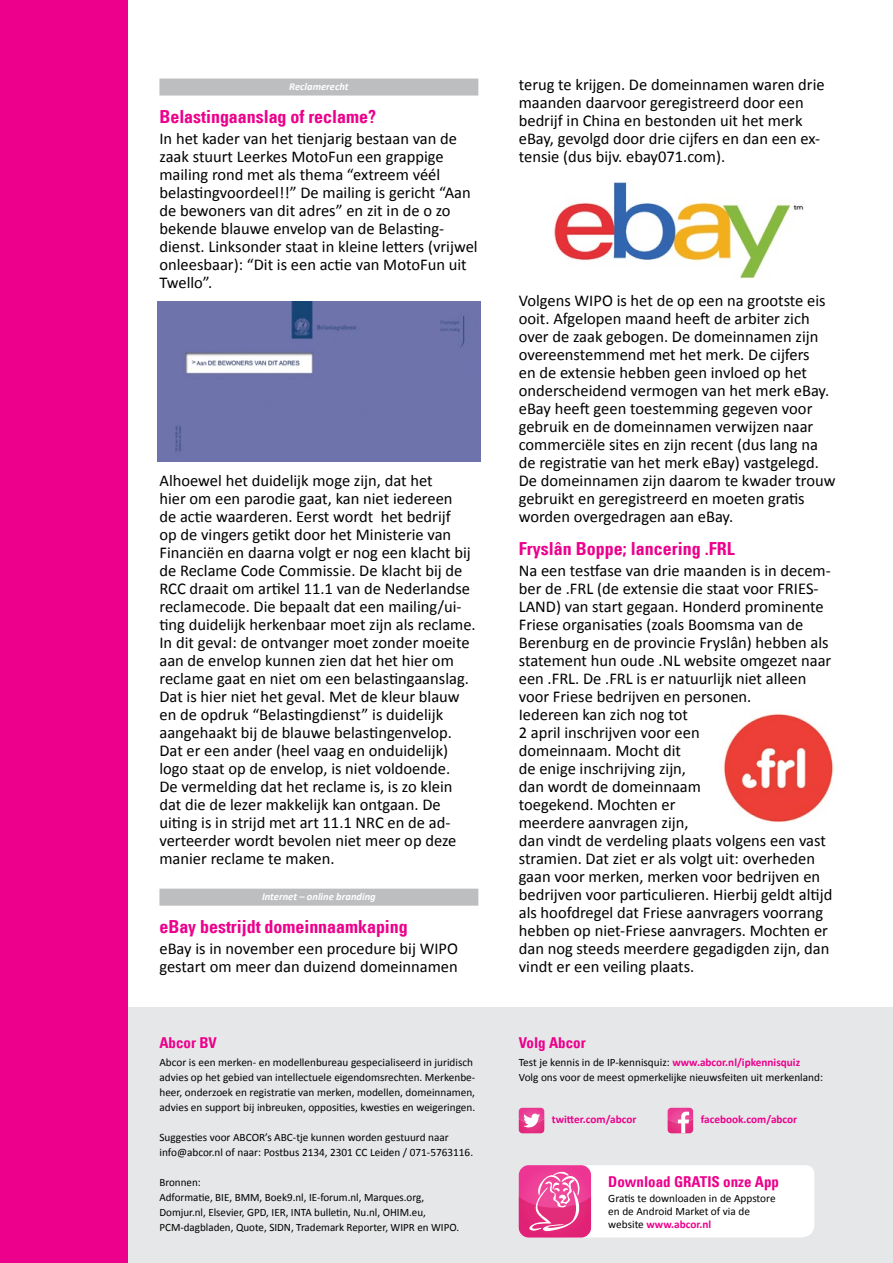
<style>
.page{position:relative;width:893px;height:1263px;background:#fff}
.page>*{position:absolute;margin:0;border:0;box-sizing:border-box;transform-origin:0 0}
.t1{font:700 condensed 18px "Univers LT";letter-spacing:-.005em;color:#ec008c}
.t2{font:16.5px/18px "Calibri";color:#000}
.t3{font:700 condensed 15px "Univers LT";color:#ec008c}
.t4{font:11.25px/15px "Calibri";color:#000}
.t5{font:700 11.25px "Calibri";color:#ec008c}
.t6{font:italic 700 10.5px "Calibri";color:#fff}
.s1{font-weight:700;color:#ec008c}
</style>
<div class="page">
<div style="left:128px;top:1008px;width:765px;height:255px;background:#e6e7e8"></div>
<div style="left:159px;top:79px;width:319px;height:17px;background:#bcbec0"></div>
<div style="left:159px;top:889px;width:319px;height:17px;background:#bcbec0"></div>
<div style="left:0;top:0;width:128px;height:1263px;background:#ec008c"></div>
<svg style="left:519px;top:1165px;width:295px;height:72px;background:#f9d2e4"></svg>
<svg style="left:519px;top:1108px;width:25px;height:25px"></svg>
<svg style="left:668px;top:1108px;width:25px;height:25px"></svg>
<img style="left:158px;top:301px;width:322px;height:161px">
<img style="left:554px;top:182px;width:250px;height:97px">
<img style="left:723px;top:713px;width:110px;height:109px">
<p class="t6" style="left:289px;top:80px;width:61px">Reclamerecht</p>
<p class="t1" style="left:159px;top:106px;width:218px">Belastingaanslag of reclame?</p>
<p class="t2" style="left:159px;top:130px;width:320px">In het kader van het tienjarig bestaan van de zaak stuurt Leerkes MotoFun een grappige mailing rond met als thema “extreem véél belastingvoordeel!!” De mailing is gericht “Aan de bewoners van dit adres” en zit in de o zo bekende blauwe envelop van de Belasting&shy;dienst. Linksonder staat in kleine letters (vrijwel onleesbaar): “Dit is een actie van MotoFun uit Twello”.</p>
<p class="t2" style="left:159px;top:472px;width:318px">Alhoewel het duidelijk moge zijn, dat het<br>hier om een parodie gaat, kan niet iedereen<br>de actie waarderen. Eerst wordt het bedrijf<br>op de vingers getikt door het Ministerie van Financiën en daarna volgt er nog een klacht bij de Reclame Code Commissie. De klacht bij de RCC draait om artikel 11.1 van de Nederlandse reclamecode. Die bepaalt dat een mailing/ui&shy;ting duidelijk herkenbaar moet zijn als reclame.<br>In dit geval: de ontvanger moet zonder moeite aan de envelop kunnen zien dat het hier om reclame gaat en niet om een belastingaanslag.<br>Dat is hier niet het geval. Met de kleur blauw en de opdruk “Belastingdienst” is duidelijk aangehaakt bij de blauwe belastingenvelop.<br>Dat er een ander (heel vaag en onduidelijk) logo staat op de envelop, is niet voldoende.<br>De vermelding dat het reclame is, is zo klein dat die de lezer makkelijk kan ontgaan. De uiting is in strijd met art 11.1 NRC en de ad&shy;verteerder wordt bevolen niet meer op deze manier reclame te maken.</p>
<p class="t6" style="left:262px;top:890px;width:115px">Internet – online branding</p>
<p class="t1" style="left:159px;top:916px;width:250px">eBay bestrijdt domeinnaamkaping</p>
<p class="t2" style="left:159px;top:940px;width:300px">eBay is in november een procedure bij WIPO gestart om meer dan duizend domeinnamen</p>
<p class="t3" style="left:159px;top:1034px;width:59px">Abcor BV</p>
<p class="t4" style="left:159px;top:1055px;width:317px">Abcor is een merken- en modellenbureau gespecialiseerd in juridisch advies op het gebied van intellectuele eigendomsrechten. Merkenbe&shy;heer, onderzoek en registratie van merken, modellen, domeinnamen, advies en support bij inbreuken, opposities, kwesties en weigeringen.</p>
<p class="t4" style="left:159px;top:1130px;width:315px">Suggesties voor ABCOR’s ABC-tje kunnen worden gestuurd naar info@abcor.nl of naar: Postbus 2134, 2301 CC Leiden / 071-5763116.</p>
<p class="t4" style="left:159px;top:1175px;width:301px">Bronnen:<br>Adformatie, BIE, BMM, Boek9.nl, IE-forum.nl, Marques.org, Domjur.nl, Elsevier, GPD, IER, INTA bulletin, Nu.nl, OHIM.eu, PCM-dagbladen, Quote, SIDN, Trademark Reporter, WIPR en WIPO.</p>
<p class="t2" style="left:519px;top:76px;width:307px">terug te krijgen. De domeinnamen waren drie maanden daarvoor geregistreerd door een bedrijf in China en bestonden uit het merk eBay, gevolgd door drie cijfers en dan een ex&shy;tensie (dus bijv. ebay071.com).</p>
<p class="t2" style="left:519px;top:292px;width:318px">Volgens WIPO is het de op een na grootste eis ooit. Afgelopen maand heeft de arbiter zich over de zaak gebogen. De domeinnamen zijn overeenstemmend met het merk. De cijfers<br>en de extensie hebben geen invloed op het onderscheidend vermogen van het merk eBay. eBay heeft geen toestemming gegeven voor gebruik en de domeinnamen verwijzen naar commerciële sites en zijn recent (dus lang na de registratie van het merk eBay) vastgelegd.<br>De domeinnamen zijn daarom te kwader trouw gebruikt en geregistreerd en moeten gratis worden overgedragen aan eBay.</p>
<p class="t1" style="left:519px;top:538px;width:217px">Fryslân Boppe; lancering .FRL</p>
<p class="t2" style="left:519px;top:562px;width:315px">Na een testfase van drie maanden is in decem&shy;ber de .FRL (de extensie die staat voor FRIES-LAND) van start gegaan. Honderd prominente Friese organisaties (zoals Boomsma van de Berenburg en de provincie Fryslân) hebben als statement hun oude .NL website omgezet naar een .FRL. De .FRL is er natuurlijk niet alleen voor Friese bedrijven en personen.<br>Iedereen kan zich nog tot<br>2 april inschrijven voor een<br>domeinnaam. Mocht dit<br>de enige inschrijving zijn,<br>dan wordt de domeinnaam<br>toegekend. Mochten er<br>meerdere aanvragen zijn,<br>dan vindt de verdeling plaats volgens een vast stramien. Dat ziet er als volgt uit: overheden gaan voor merken, merken voor bedrijven en bedrijven voor particulieren. Hierbij geldt altijd als hoofdregel dat Friese aanvragers voorrang hebben op niet-Friese aanvragers. Mochten er dan nog steeds meerdere gegadigden zijn, dan vindt er een veiling plaats.</p>
<p class="t3" style="left:519px;top:1034px;width:68px">Volg Abcor</p>
<p class="t4" style="left:519px;top:1055px;width:306px">Test je kennis in de IP-kennisquiz: <span class="s1">www.abcor.nl/ipkennisquiz<br></span>Volg ons voor de meest opmerkelijke nieuwsfeiten uit merkenland:</p>
<p class="t5" style="left:552px;top:1112px;width:86px">twitter.com/abcor</p>
<p class="t5" style="left:701px;top:1112px;width:98px">facebook.com/abcor</p>
<p class="t3" style="left:608px;top:1172px;width:172px">Download GRATIS onze App</p>
<p class="t4" style="left:608px;top:1192px;width:169px;line-height:12.8px">Gratis te downloaden in de Appstore en de Android Market of via de website <span class="s1">www.abcor.nl</span></p>
</div>
